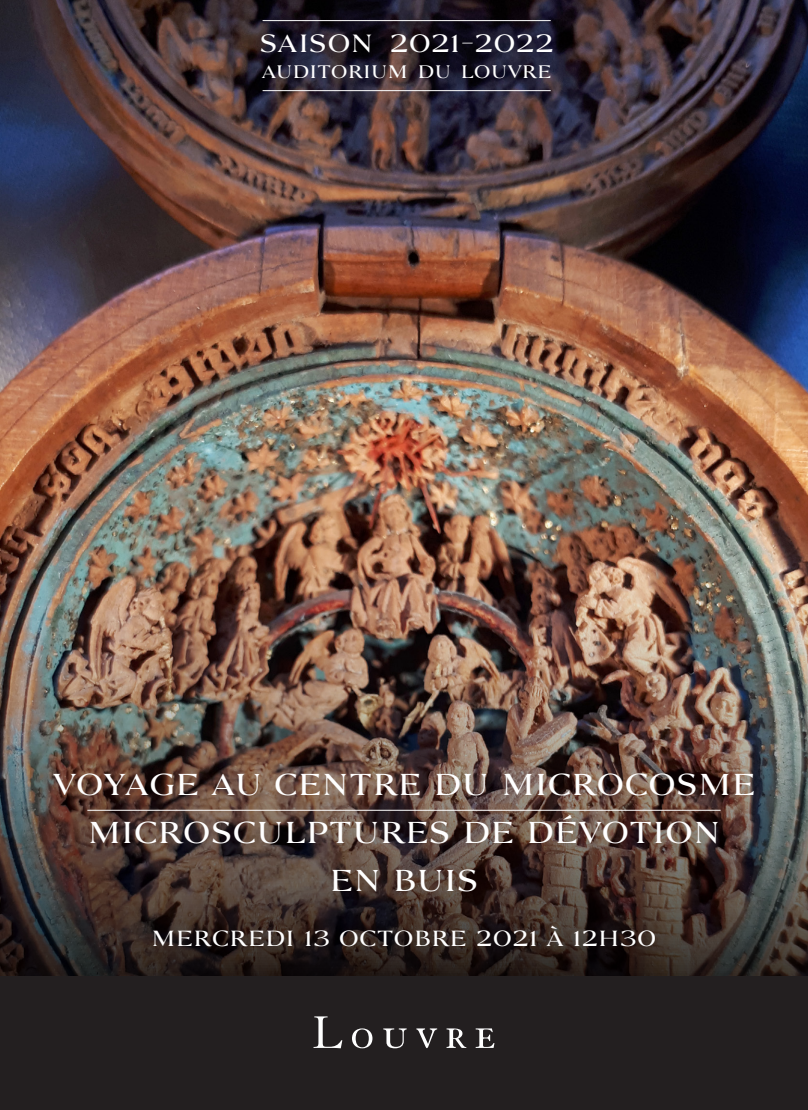
<style>
.page{position:relative;width:808px;height:1110px;background:#fff}
.page>*{position:absolute;margin:0;border:0;box-sizing:border-box;transform-origin:0 0}
.t1{font:30px/48px "Louvre Serif Med";color:#fff;text-align:center}
.t2{font:24.75px "Louvre Serif Med SC950";letter-spacing:.005em;color:#fff}
.t3{font:21.75px "Louvre Serif Med";letter-spacing:.005em;color:#fff}
.t4{font:18px "Louvre Serif Med SC950";color:#fff}
</style>
<div class="page">
<img style="left:0;top:0;width:808px;height:487px">
<img style="left:0;top:487px;width:808px;height:490px">
<hr style="left:263px;top:90px;width:288px;height:1px;background:#fff">
<hr style="left:263px;top:20px;width:288px;height:1px;background:#fff">
<hr style="left:87px;top:810px;width:633px;height:1px;background:#fff">
<div style="left:0;top:977px;width:808px;height:133px;background:#231f20"></div>
<svg style="left:313px;top:1016px;width:29px;height:32px"></svg>
<svg style="left:352px;top:1028px;width:20px;height:20px"></svg>
<svg style="left:383px;top:1028px;width:24px;height:20px"></svg>
<svg style="left:416px;top:1028px;width:21px;height:20px"></svg>
<svg style="left:446px;top:1028px;width:20px;height:20px"></svg>
<svg style="left:476px;top:1028px;width:18px;height:20px"></svg>
<p class="t2" style="left:259px;top:27px;width:296px">SAISON 2021-2022</p>
<p class="t4" style="left:261px;top:60px;width:292px">AUDITORIUM DU LOUVRE</p>
<p class="t1" style="left:52px;top:761px;width:704px">VOYAGE AU CENTRE DU MICROCOSME<br>M ICROSCULPTURES DE DÉVOTION<br>EN BUIS</p>
<p class="t3" style="left:151px;top:924px;width:507px">M ERCREDI 13 OCTOBRE 2021 À 12H30</p>
</div>
